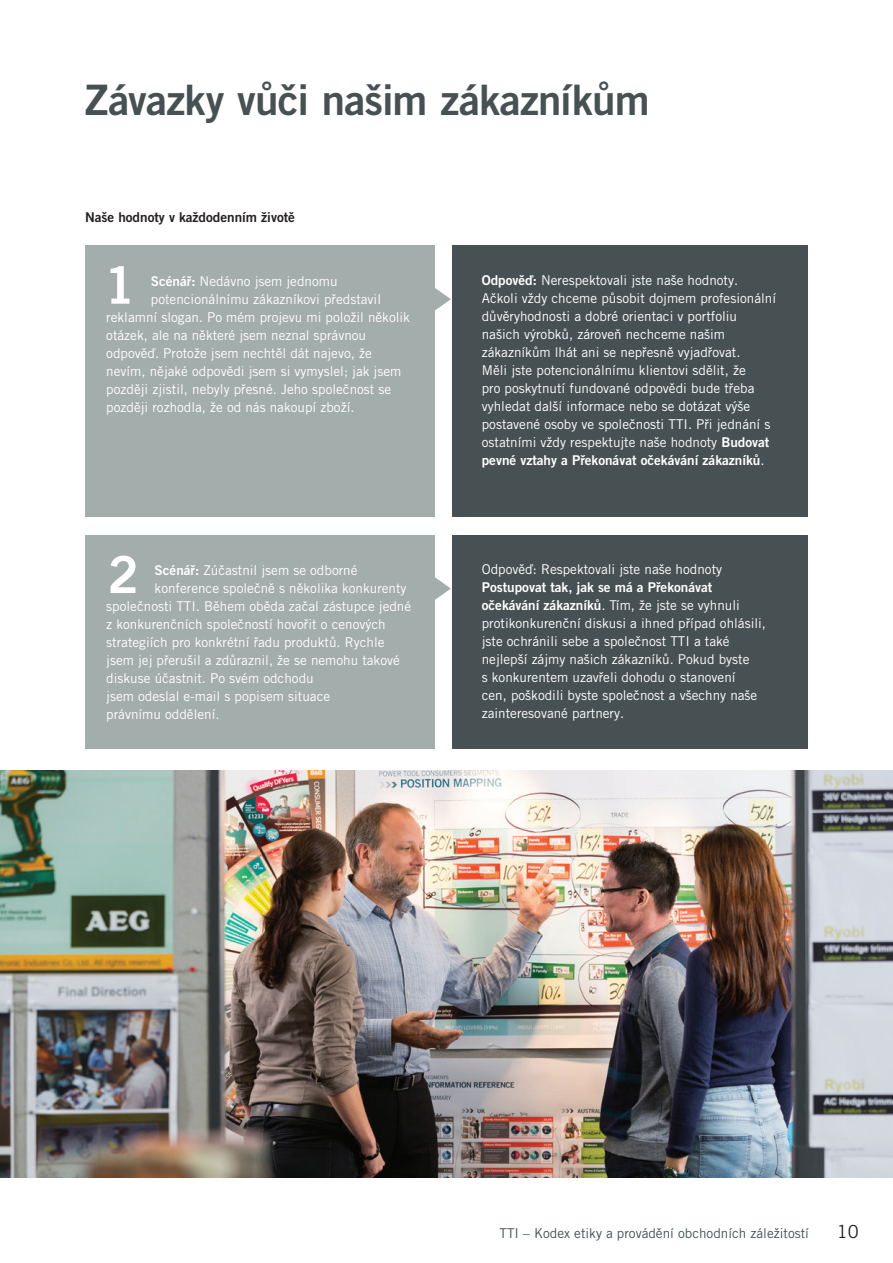
<style>
.page{position:relative;width:893px;height:1263px;background:#fff}
.page>*{position:absolute;margin:0;border:0;box-sizing:border-box;transform-origin:0 0}
.t1{font:51.3px "Trade Gothic LT Pro Bd 2";color:#fff}
.t2{font:42px "Trade Gothic LT Pro Bd 2";letter-spacing:-.015em;color:#475153}
.t3{font:18px "Trade Gothic LT Pro";color:#231f20}
.t4{font:13.5px/18px "Trade Gothic LT Pro";color:#fff}
.t5{font:13.5px "Trade Gothic LT Pro";color:#475153}
.t6{font:13.5px "Trade Gothic LT Pro Bd 2";color:#231f20}
.s1{font-family:"Trade Gothic LT Pro Bd 2"}
</style>
<div class="page">
<img style="left:0;top:771px;width:893px;height:407px">
<div style="left:85px;top:245px;width:350px;height:272px;background:#a3adab"></div>
<div style="left:85px;top:535px;width:350px;height:214px;background:#a3adab"></div>
<div style="left:452px;top:245px;width:356px;height:272px;background:#475153"></div>
<div style="left:452px;top:535px;width:356px;height:214px;background:#475153"></div>
<svg style="left:435px;top:288px;width:16px;height:22px"></svg>
<svg style="left:435px;top:577px;width:16px;height:23px"></svg>
<p class="t2" style="left:85px;top:74px;width:566px">Závazky vůči našim zákazníkům</p>
<p class="t6" style="left:85px;top:209px;width:211px">Naše hodnoty v každodenním životě</p>
<p class="t1" style="left:104px;top:254px;width:33px">1</p>
<p class="t4" style="left:151px;top:272px;width:188px"><span class="s1">Scénář:</span> Nedávno jsem jednomu</p>
<p class="t4" style="left:151px;top:290px;width:232px">potencionálnímu zákazníkovi představil</p>
<p class="t4" style="left:106px;top:308px;width:305px">reklamní slogan. Po mém projevu mi položil několik</p>
<p class="t4" style="left:106px;top:326px;width:261px">otázek, ale na některé jsem neznal správnou</p>
<p class="t4" style="left:106px;top:344px;width:267px">odpověď. Protože jsem nechtěl dát najevo, že</p>
<p class="t4" style="left:106px;top:362px;width:297px">nevím, nějaké odpovědi jsem si vymyslel; jak jsem</p>
<p class="t4" style="left:106px;top:380px;width:286px">později zjistil, nebyly přesné. Jeho společnost se</p>
<p class="t4" style="left:106px;top:398px;width:250px">později rozhodla, že od nás nakoupí zboží.</p>
<p class="t1" style="left:108px;top:543px;width:33px">2</p>
<p class="t4" style="left:155px;top:561px;width:204px"><span class="s1">Scénář:</span> Zúčastnil jsem se odborné</p>
<p class="t4" style="left:155px;top:579px;width:253px">konference společně s několika konkurenty</p>
<p class="t4" style="left:106px;top:597px;width:306px">společnosti TTI. Během oběda začal zástupce jedné</p>
<p class="t4" style="left:106px;top:615px;width:281px">z konkurenčních společností hovořit o cenových</p>
<p class="t4" style="left:106px;top:633px;width:280px">strategiích pro konkrétní řadu produktů. Rychle</p>
<p class="t4" style="left:106px;top:651px;width:295px">jsem jej přerušil a zdůraznil, že se nemohu takové</p>
<p class="t4" style="left:106px;top:669px;width:209px">diskuse účastnit. Po svém odchodu</p>
<p class="t4" style="left:106px;top:687px;width:225px">jsem odeslal e-mail s popisem situace</p>
<p class="t4" style="left:106px;top:705px;width:115px">právnímu oddělení.</p>
<p class="t4" style="left:482px;top:271px;width:296px"><span class="s1">Odpověď:</span> Nerespektovali jste naše hodnoty.<br>Ačkoli vždy chceme působit dojmem profesionální důvěryhodnosti a dobré orientaci v portfoliu našich výrobků, zároveň nechceme našim zákazníkům lhát ani se nepřesně vyjadřovat.<br>Měli jste potencionálnímu klientovi sdělit, že<br>pro poskytnutí fundované odpovědi bude třeba vyhledat další informace nebo se dotázat výše postavené osoby ve společnosti TTI. Při jednání s ostatními vždy respektujte naše hodnoty <span class="s1">Budovat pevné vztahy a Překonávat očekávání zákazníků</span>.</p>
<p class="t4" style="left:482px;top:560px;width:286px">Odpověď: Respektovali jste naše hodnoty <span class="s1">Postupovat tak, jak se má a Překonávat očekávání zákazníků</span>. Tím, že jste se vyhnuli protikonkurenční diskusi a ihned případ ohlásili, jste ochránili sebe a společnost TTI a také nejlepší zájmy našich zákazníků. Pokud byste<br>s konkurentem uzavřeli dohodu o stanovení<br>cen, poškodili byste společnost a všechny naše zainteresované partnery.</p>
<p class="t5" style="left:500px;top:1225px;width:311px">TTI – Kodex etiky a provádění obchodních záležitostí</p>
<h3 class="t3" style="left:837px;top:1221px;width:23px">10</h3>
</div>
